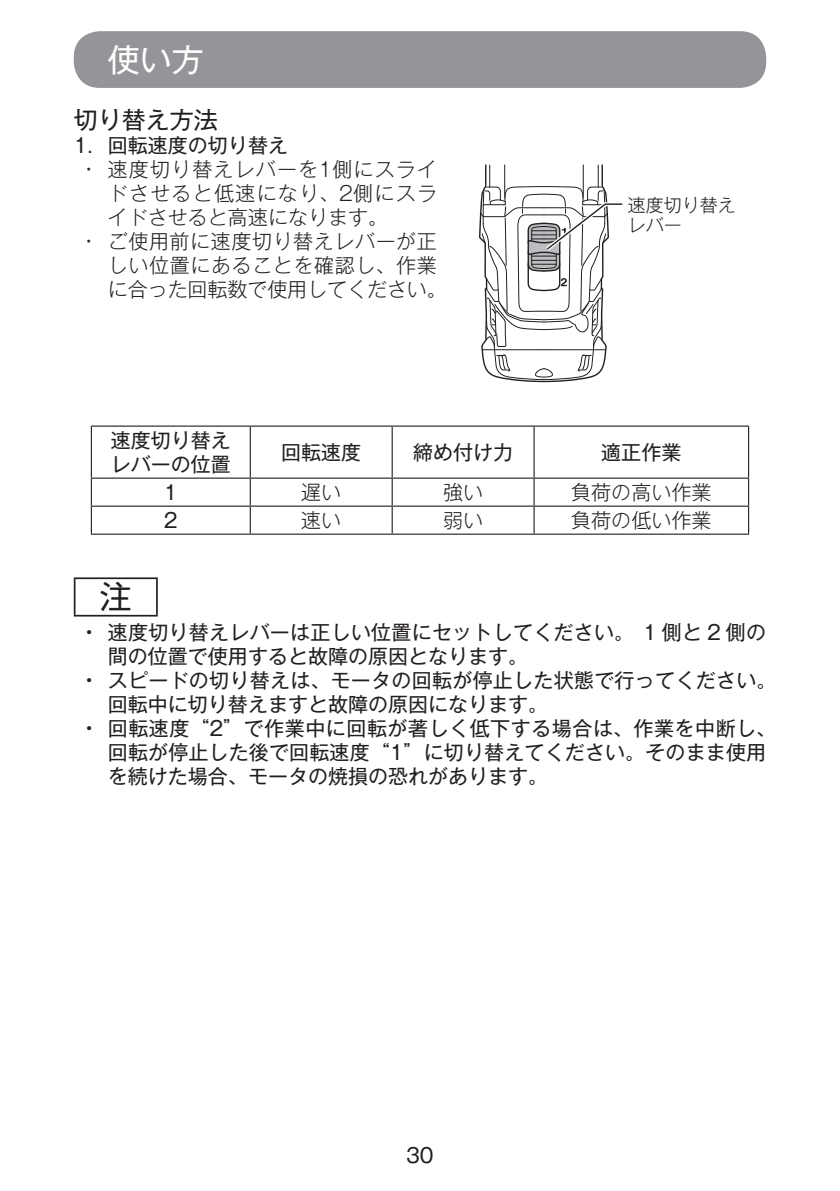
<style>
.page{position:relative;width:840px;height:1191px;background:#fff}
.page>*{position:absolute;margin:0;border:0;box-sizing:border-box;transform-origin:0 0}
.t1{font:32px "Gothic MB101 Pro";color:#fff}
.t2{font:32px "Gothic MB101 Pro";color:#231f20}
.t3{font:24px "Gothic MB101 Pro";color:#231f20}
.t4{font:20px/24px "Gothic MB101 Pro";letter-spacing:.005em;color:#231f20}
.t5{font:300 20px/24px "Gothic MB101 Pro";letter-spacing:.03em;color:#231f20;text-align:justify}
.t6{font:300 20px "Gothic MB101 Pro";color:#231f20}
.t7{font:300 18px/20px "Gothic MB101 Pro";color:#231f20}
.s1{font-weight:500}
</style>
<div class="page">
<div style="left:74px;top:31px;width:691px;height:57px;background:#939598;border-radius:26px"></div>
<hr style="left:91px;top:425px;width:159px;height:2px;background:#231f20">
<hr style="left:250px;top:425px;width:142px;height:2px;background:#231f20">
<hr style="left:249px;top:427px;width:2px;height:50px;background:#231f20">
<hr style="left:392px;top:425px;width:141px;height:2px;background:#231f20">
<hr style="left:391px;top:427px;width:1px;height:50px;background:#231f20">
<hr style="left:533px;top:425px;width:215px;height:2px;background:#231f20">
<hr style="left:533px;top:427px;width:1px;height:50px;background:#231f20">
<hr style="left:747px;top:427px;width:1px;height:50px;background:#231f20">
<hr style="left:91px;top:477px;width:159px;height:2px;background:#231f20">
<hr style="left:250px;top:477px;width:142px;height:2px;background:#231f20">
<hr style="left:249px;top:479px;width:2px;height:26px;background:#231f20">
<hr style="left:392px;top:477px;width:141px;height:2px;background:#231f20">
<hr style="left:533px;top:477px;width:215px;height:2px;background:#231f20">
<hr style="left:91px;top:505px;width:159px;height:2px;background:#231f20">
<hr style="left:250px;top:505px;width:142px;height:2px;background:#231f20">
<hr style="left:249px;top:507px;width:2px;height:26px;background:#231f20">
<hr style="left:392px;top:505px;width:141px;height:2px;background:#231f20">
<svg style="left:391px;top:479px;width:1px;height:54px"></svg>
<hr style="left:533px;top:505px;width:215px;height:2px;background:#231f20">
<svg style="left:533px;top:479px;width:1px;height:54px"></svg>
<hr style="left:91px;top:533px;width:159px;height:2px;background:#231f20">
<hr style="left:250px;top:533px;width:142px;height:2px;background:#231f20">
<hr style="left:392px;top:533px;width:141px;height:2px;background:#231f20">
<hr style="left:533px;top:533px;width:215px;height:2px;background:#231f20">
<hr style="left:91px;top:427px;width:1px;height:50px;background:#231f20">
<svg style="left:91px;top:479px;width:1px;height:54px"></svg>
<hr style="left:74px;top:577px;width:84px;height:2px;background:#231f20">
<hr style="left:74px;top:579px;width:1px;height:36px;background:#231f20">
<hr style="left:156px;top:579px;width:2px;height:36px;background:#231f20">
<hr style="left:74px;top:615px;width:84px;height:1px;background:#231f20">
<svg style="left:479px;top:164px;width:144px;height:219px"></svg>
<h1 class="t1" style="left:108px;top:33px;width:97px">使い方</h1>
<p class="t3" style="left:74px;top:100px;width:145px">切り替え方法</p>
<p class="t4" style="left:74px;top:131px;width:216px">1. 回転速度の切り替え</p>
<p class="t5" style="left:108px;top:155px;width:330px;text-indent:-23px">• 速度切り替えレバーを1側にスライドさせると低速になり、2側にスライドさせると高速になります。</p>
<p class="t5" style="left:108px;top:227px;width:340px;text-align:left;text-indent:-23px">• ご使用前に速度切り替えレバーが正しい位置にあることを確認し、作業に合った回転数で使用してください。</p>
<p class="t7" style="left:627px;top:193px;width:109px">速度切り替えレバー</p>
<p class="t4" style="left:111px;top:425px;width:121px">速度切り替えレバーの位置</p>
<p class="t4" style="left:281px;top:437px;width:81px">回転速度</p>
<p class="t4" style="left:413px;top:437px;width:101px">締め付け力</p>
<p class="t4" style="left:601px;top:437px;width:81px">適正作業</p>
<p class="t4" style="left:164px;top:477px;width:15px">1</p>
<p class="t5" style="left:301px;top:477px;width:41px">遅い</p>
<p class="t5" style="left:443px;top:477px;width:41px">強い</p>
<p class="t6" style="left:571px;top:475px;width:141px">負荷の高い作業</p>
<p class="t4" style="left:164px;top:505px;width:15px">2</p>
<p class="t5" style="left:301px;top:505px;width:41px">速い</p>
<p class="t5" style="left:443px;top:505px;width:41px">弱い</p>
<p class="t6" style="left:571px;top:503px;width:141px">負荷の低い作業</p>
<h1 class="t2" style="left:100px;top:570px;width:33px">注</h1>
<p class="t4" style="left:108px;top:617px;width:659px;text-indent:-23px"><span class="s1">•</span> 速度切り替えレバーは正しい位置にセットしてください。 1 側と 2 側の間の位置で使用すると故障の原因となります。</p>
<p class="t4" style="left:108px;top:665px;width:669px;text-indent:-23px"><span class="s1">•</span> スピードの切り替えは、モータの回転が停止した状態で行ってください。回転中に切り替えますと故障の原因になります。</p>
<p class="t4" style="left:108px;top:713px;width:669px;text-indent:-23px"><span class="s1">•</span> 回転速度“2”で作業中に回転が著しく低下する場合は、作業を中断し、回転が停止した後で回転速度“1”に切り替えてください。そのまま使用を続けた場合、モータの焼損の恐れがあります。</p>
<p class="t4" style="left:406px;top:1140px;width:29px">30</p>
</div>
